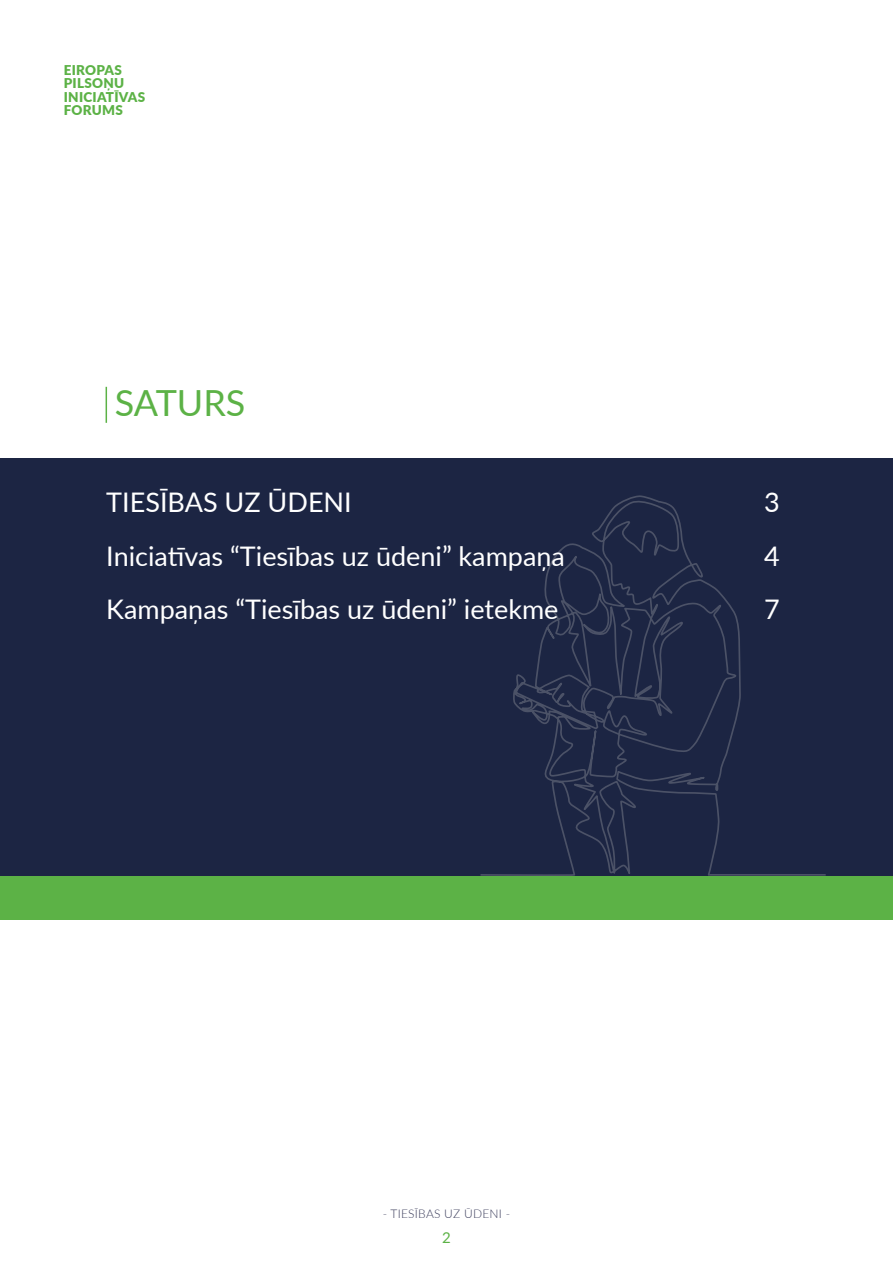
<style>
.page{position:relative;width:893px;height:1263px;background:#fff}
.page>*{position:absolute;margin:0;border:0;box-sizing:border-box;transform-origin:0 0}
.t1{font:36px "Lato";color:#5cb246}
.t2{font:27px "Lato";color:#fff}
.t3{font:15px "Lato";color:#5cb246}
.t4{font:900 13.5px/13.5px "Lato";letter-spacing:.02em;color:#5cb246}
.t5{font:300 12px "Lato";letter-spacing:.02em;color:#3c3e5c}
</style>
<div class="page">
<div style="left:0;top:459px;width:893px;height:417px;background:#1c2543"></div>
<svg style="left:480px;top:495px;width:346px;height:381px"></svg>
<div style="left:0;top:876px;width:893px;height:43px;background:#5cb246"></div>
<hr style="left:106px;top:387px;width:1px;height:36px;background:#5cb246">
<p class="t4" style="left:64px;top:62px;width:83px">EIROPAS<br>PILSOŅU<br>INICIATĪVAS<br>FORUMS</p>
<h1 class="t1" style="left:115px;top:377px;width:132px">SATURS</h1>
<p class="t2" style="left:106px;top:483px;width:247px">TIESĪBAS UZ ŪDENI</p>
<p class="t2" style="left:764px;top:483px;width:17px">3</p>
<p class="t2" style="left:106px;top:536px;width:460px">Iniciatīvas “Tiesības uz ūdeni” kampaņa</p>
<p class="t2" style="left:764px;top:536px;width:17px">4</p>
<p class="t2" style="left:106px;top:590px;width:454px">Kampaņas “Tiesības uz ūdeni” ietekme</p>
<p class="t2" style="left:764px;top:590px;width:17px">7</p>
<p class="t5" style="left:383px;top:1206px;width:129px">- TIESĪBAS UZ ŪDENI -</p>
<p class="t3" style="left:442px;top:1227px;width:10px">2</p>
</div>
